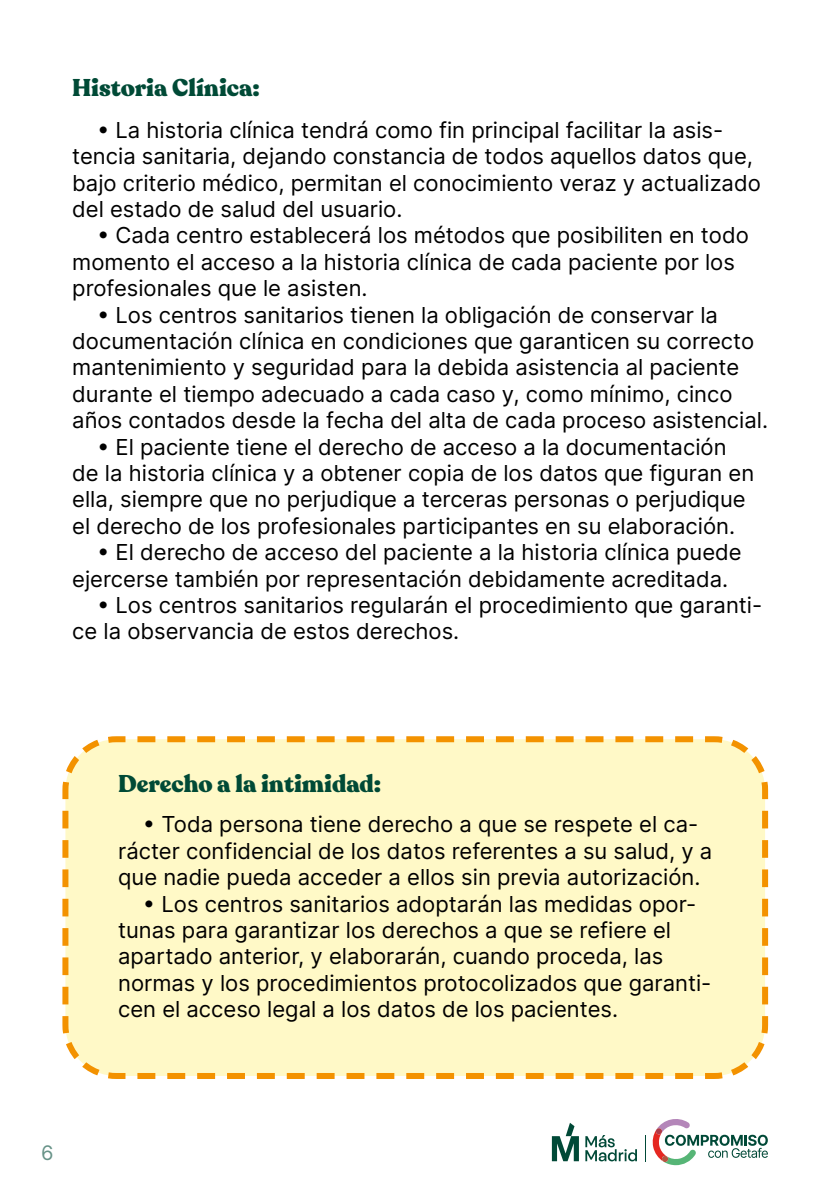
<style>
.page{position:relative;width:840px;height:1191px;background:#fff}
.page>*{position:absolute;margin:0;border:0;box-sizing:border-box;transform-origin:0 0}
.t1{font:900 24px "Recoleta";color:#004a36}
.t2{font:22px/26.4px "Inter";color:#000}
.t3{font:20px "Inter";color:#669287}
</style>
<div class="page">
<svg style="left:551px;top:1123px;width:85px;height:38px"></svg>
<svg style="left:645px;top:1119px;width:122px;height:46px"></svg>
<div style="left:62px;top:736px;width:707px;height:343px;background:#fff9c7"></div>
<p class="t1" style="left:72px;top:72px;width:189px">Historia Clínica:</p>
<p class="t2" style="left:72px;top:116px;width:689px;text-indent:25px">• La historia clínica tendrá como fin principal facilitar la asis&shy;tencia sanitaria, dejando constancia de todos aquellos datos que, bajo criterio médico, permitan el conocimiento veraz y actualizado del estado de salud del usuario.</p>
<p class="t2" style="left:72px;top:222px;width:677px;text-indent:25px">• Cada centro establecerá los métodos que posibiliten en todo momento el acceso a la historia clínica de cada paciente por los profesionales que le asisten.</p>
<p class="t2" style="left:72px;top:301px;width:697px;text-indent:25px">• Los centros sanitarios tienen la obligación de conservar la documentación clínica en condiciones que garanticen su correcto mantenimiento y seguridad para la debida asistencia al paciente durante el tiempo adecuado a cada caso y, como mínimo, cinco años contados desde la fecha del alta de cada proceso asistencial.</p>
<p class="t2" style="left:72px;top:433px;width:683px;text-indent:25px">• El paciente tiene el derecho de acceso a la documentación de la historia clínica y a obtener copia de los datos que figuran en ella, siempre que no perjudique a terceras personas o perjudique el derecho de los profesionales participantes en su elaboración.</p>
<p class="t2" style="left:72px;top:538px;width:670px;text-indent:25px">• El derecho de acceso del paciente a la historia clínica puede ejercerse también por representación debidamente acreditada.</p>
<p class="t2" style="left:72px;top:591px;width:691px;text-indent:25px">• Los centros sanitarios regularán el procedimiento que garanti&shy;ce la observancia de estos derechos.</p>
<p class="t3" style="left:41px;top:1138px;width:14px">6</p>
<p class="t1" style="left:118px;top:768px;width:264px">Derecho a la intimidad:</p>
<p class="t2" style="left:118px;top:810px;width:595px;text-align:center">• Toda persona tiene derecho a que se respete el ca&shy;rácter confidencial de los datos referentes a su salud, y a que nadie pueda acceder a ellos sin previa autorización.</p>
<p class="t2" style="left:118px;top:890px;width:594px;text-indent:25px">• Los centros sanitarios adoptarán las medidas opor&shy;tunas para garantizar los derechos a que se refiere el apartado anterior, y elaborarán, cuando proceda, las normas y los procedimientos protocolizados que garanti&shy;cen el acceso legal a los datos de los pacientes.</p>
</div>
